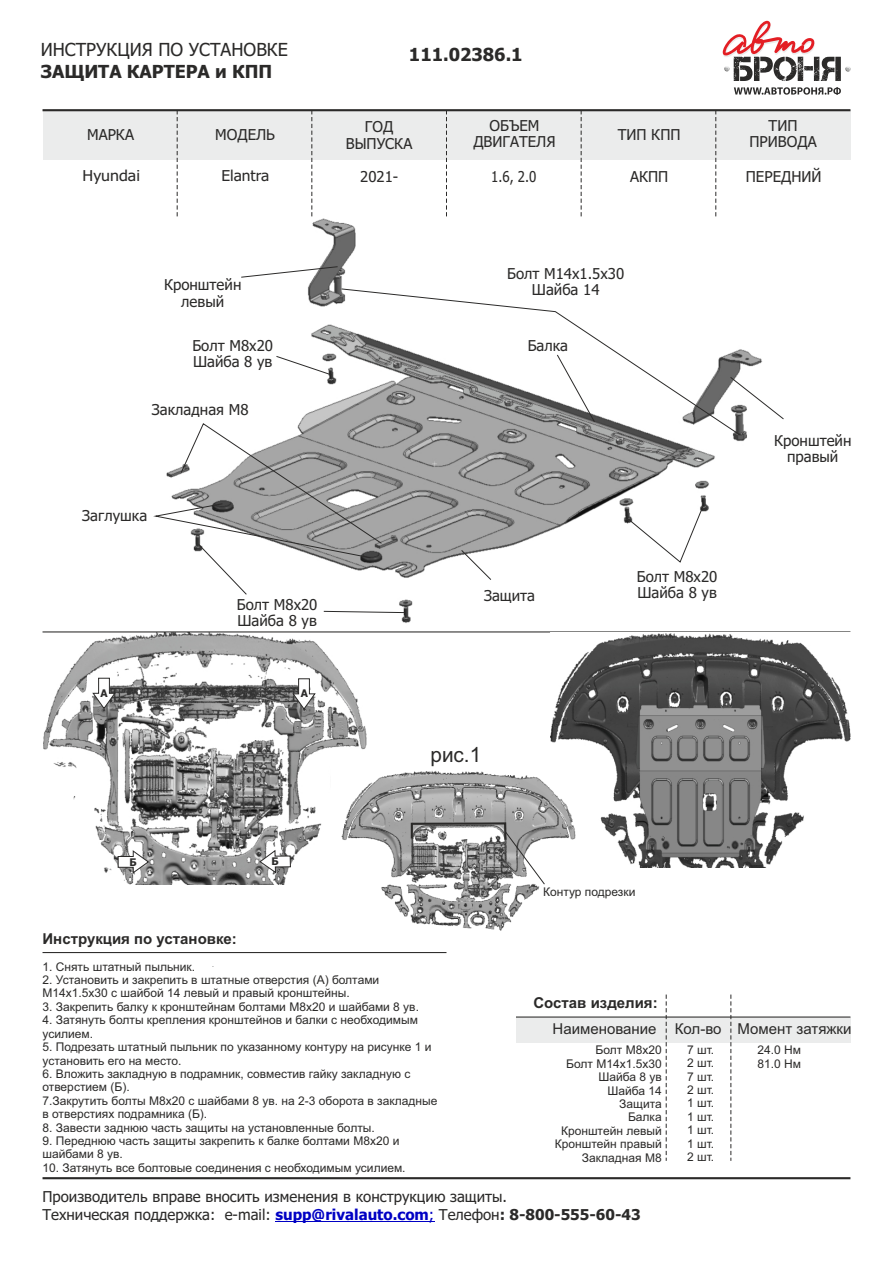
<style>
.page{position:relative;width:893px;height:1263px;background:#fff}
.page>*{position:absolute;margin:0;border:0;box-sizing:border-box;transform-origin:0 0}
.t1{font:21px "Arial";color:#2b2a29}
.t2{font:700 18px "Tahoma";color:#2b2a29}
.t3{font:18px "Tahoma";color:#2b2a29}
.t4{font:15px/16.4px "Tahoma";color:#2b2a29;text-align:center}
.t5{font:700 15px "Arial";color:#2b2a29}
.t6{font:15px "Arial";color:#2b2a29}
.t7{font:15px "Tahoma";color:#2b2a29;scale:1.04 1}
.t8{font:15px "Tahoma";color:#2b2a29;scale:.88 1}
.t9{font:15px "Tahoma";color:#2b2a29;scale:1.06 1}
.t10{font:12px/13.4px "Arial";color:#2b2a29}
.t11{font:700 10.5px "Tahoma";color:#2b2a29}
.s1{font-weight:700;color:#0000c4}
.s2{color:#0000c4}
.s3{font-weight:700}
</style>
<div class="page">
<svg style="left:722px;top:21px;width:128px;height:60px"></svg>
<svg style="left:734px;top:87px;width:107px;height:8px"></svg>
<img style="left:176px;top:212px;width:587px;height:411px">
<img style="left:43px;top:632px;width:327px;height:253px">
<div style="left:516px;top:1017px;width:334px;height:25px;background:#ebecec"></div>
<div style="left:43px;top:110px;width:807px;height:50px;background:#ebecec"></div>
<hr style="left:43px;top:109px;width:807px;height:2px;background:#2b2a29">
<hr style="left:43px;top:1177px;width:807px;height:2px;background:#2b2a29">
<hr style="left:275px;top:1221px;width:154px;height:1px;background:#0000c4">
<svg style="left:177px;top:111px;width:1px;height:107px"></svg>
<svg style="left:311px;top:111px;width:1px;height:107px"></svg>
<svg style="left:446px;top:111px;width:1px;height:107px"></svg>
<svg style="left:581px;top:111px;width:1px;height:107px"></svg>
<svg style="left:715px;top:111px;width:1px;height:107px"></svg>
<hr style="left:43px;top:631px;width:807px;height:1px;background:#2b2a29">
<svg style="left:666px;top:994px;width:1px;height:167px"></svg>
<hr style="left:516px;top:1016px;width:334px;height:1px;background:#2b2a29">
<svg style="left:730px;top:994px;width:1px;height:167px"></svg>
<hr style="left:43px;top:952px;width:403px;height:1px;background:#2b2a29">
<svg style="left:92px;top:677px;width:24px;height:33px"></svg>
<svg style="left:117px;top:849px;width:33px;height:25px"></svg>
<svg style="left:341px;top:288px;width:400px;height:148px"></svg>
<svg style="left:556px;top:354px;width:40px;height:69px"></svg>
<svg style="left:729px;top:376px;width:55px;height:44px"></svg>
<svg style="left:240px;top:266px;width:99px;height:12px"></svg>
<svg style="left:460px;top:549px;width:32px;height:32px"></svg>
<svg style="left:323px;top:610px;width:84px;height:3px"></svg>
<img style="left:550px;top:633px;width:300px;height:234px">
<svg style="left:292px;top:678px;width:24px;height:32px"></svg>
<svg style="left:259px;top:849px;width:32px;height:25px"></svg>
<img style="left:331px;top:763px;width:261px;height:168px">
<svg style="left:410px;top:821px;width:136px;height:64px"></svg>
<svg style="left:627px;top:505px;width:77px;height:58px"></svg>
<svg style="left:275px;top:355px;width:58px;height:21px"></svg>
<svg style="left:153px;top:422px;width:230px;height:173px"></svg>
<h2 class="t3" style="left:41px;top:42px;width:249px">ИНСТРУКЦИЯ ПО УСТАНОВКЕ</h2>
<h2 class="t2" style="left:41px;top:64px;width:233px">ЗАЩИТА КАРТЕРА и КПП</h2>
<h2 class="t2" style="left:409px;top:48px;width:115px">111.02386.1</h2>
<p class="t4" style="left:87px;top:128px;width:48px">МАРКА</p>
<p class="t4" style="left:346px;top:120px;width:68px">ГОД<br>ВЫПУСКА</p>
<p class="t4" style="left:473px;top:119px;width:84px">ОБЪЕМ<br>ДВИГАТЕЛЯ</p>
<p class="t4" style="left:618px;top:128px;width:64px">ТИП КПП</p>
<p class="t4" style="left:749px;top:119px;width:69px">ТИП<br>ПРИВОДА</p>
<p class="t4" style="left:215px;top:128px;width:61px">МОДЕЛЬ</p>
<p class="t9" style="left:83px;top:170px;width:56px">Hyundai</p>
<p class="t7" style="left:221px;top:169px;width:47px">Elantra</p>
<p class="t4" style="left:360px;top:170px;width:40px">2021-</p>
<p class="t8" style="left:491px;top:170px;width:53px">1.6, 2.0</p>
<p class="t4" style="left:630px;top:170px;width:40px">АКПП</p>
<p class="t4" style="left:746px;top:170px;width:77px">ПЕРЕДНИЙ</p>
<p class="t4" style="left:164px;top:278px;width:79px">Кронштейн левый</p>
<p class="t4" style="left:192px;top:338px;width:82px;text-align:left">Болт М8х20<br>Шайба 8 ув</p>
<p class="t4" style="left:152px;top:402px;width:98px">Закладная М8</p>
<p class="t4" style="left:507px;top:267px;width:119px">Болт М14х1.5х30<br>Шайба 14</p>
<p class="t4" style="left:528px;top:339px;width:42px">Балка</p>
<p class="t4" style="left:774px;top:434px;width:79px">Кронштейн правый</p>
<p class="t4" style="left:82px;top:509px;width:66px">Заглушка</p>
<p class="t11" style="left:101px;top:689px;width:9px">А</p>
<p class="t11" style="left:129px;top:858px;width:9px">Б</p>
<p class="t4" style="left:237px;top:598px;width:82px;text-align:left">Болт М8х20<br>Шайба 8 ув</p>
<p class="t11" style="left:301px;top:689px;width:9px">А</p>
<p class="t11" style="left:271px;top:857px;width:9px">Б</p>
<p class="t4" style="left:484px;top:588px;width:53px">Защита</p>
<p class="t4" style="left:637px;top:570px;width:82px;text-align:left">Болт М8х20<br>Шайба 8 ув</p>
<h1 class="t1" style="left:430px;top:746px;width:52px">рис.1</h1>
<p class="t10" style="left:543px;top:886px;width:94px">Контур подрезки</p>
<p class="t5" style="left:43px;top:933px;width:196px">Инструкция по установке:</p>
<p class="t10" style="left:43px;top:961px;width:154px">1. Снять штатный пыльник.</p>
<p class="t10" style="left:43px;top:974px;width:338px">2. Установить и закрепить в штатные отверстия (А) болтами<br>М14х1.5х30 с шайбой 14 левый и правый кронштейны.</p>
<p class="t10" style="left:43px;top:1001px;width:378px">3. Закрепить балку к кронштейнам болтами М8х20 и шайбами 8 ув.</p>
<p class="t10" style="left:43px;top:1014px;width:377px">4. Затянуть болты крепления кронштейнов и балки с необходимым усилием.</p>
<p class="t10" style="left:43px;top:1041px;width:391px">5. Подрезать штатный пыльник по указанному контуру на рисунке 1 и установить его на место.</p>
<p class="t10" style="left:43px;top:1068px;width:396px">6. Вложить закладную в подрамник, совместив гайку закладную с отверстием (Б).<br>7.Закрутить болты М8х20 с шайбами 8 ув. на 2-3 оборота в закладные в отверстиях подрамника (Б).</p>
<p class="t10" style="left:43px;top:1122px;width:334px">8. Завести заднюю часть защиты на установленные болты.</p>
<p class="t10" style="left:43px;top:1135px;width:358px">9. Переднюю часть защиты закрепить к балке болтами М8х20 и шайбами 8 ув.</p>
<p class="t10" style="left:43px;top:1162px;width:365px">10. Затянуть все болтовые соединения с необходимым усилием.</p>
<p class="t5" style="left:533px;top:997px;width:126px">Состав изделия:</p>
<p class="t10" style="left:555px;top:1044px;width:108px;text-align:right">Болт М8х20<br>Болт М14х1.5х30<br>Шайба 8 ув<br>Шайба 14<br>Защита<br>Балка<br>Кронштейн левый<br>Кронштейн правый<br>Закладная М8</p>
<p class="t6" style="left:552px;top:1023px;width:300px">Наименование Кол-во Момент затяжки</p>
<p class="t10" style="left:687px;top:1044px;width:29px;text-align:justify">7 шт.<br>2 шт.<br>7 шт.<br>2 шт.<br>1 шт.<br>1 шт.<br>1 шт.<br>1 шт.<br>2 шт.</p>
<p class="t10" style="left:757px;top:1044px;width:45px">24.0 Нм<br>81.0 Нм</p>
<p class="t4" style="left:42px;top:1189px;width:600px;line-height:18.1px;text-align:left">Производитель вправе вносить изменения в конструкцию защиты.<br>Техническая поддержка: e-mail: <span class="s1">supp@rivalauto.com</span><span class="s2">;</span> Телефон<span class="s3">: 8-800-555-60-43</span></p>
</div>
